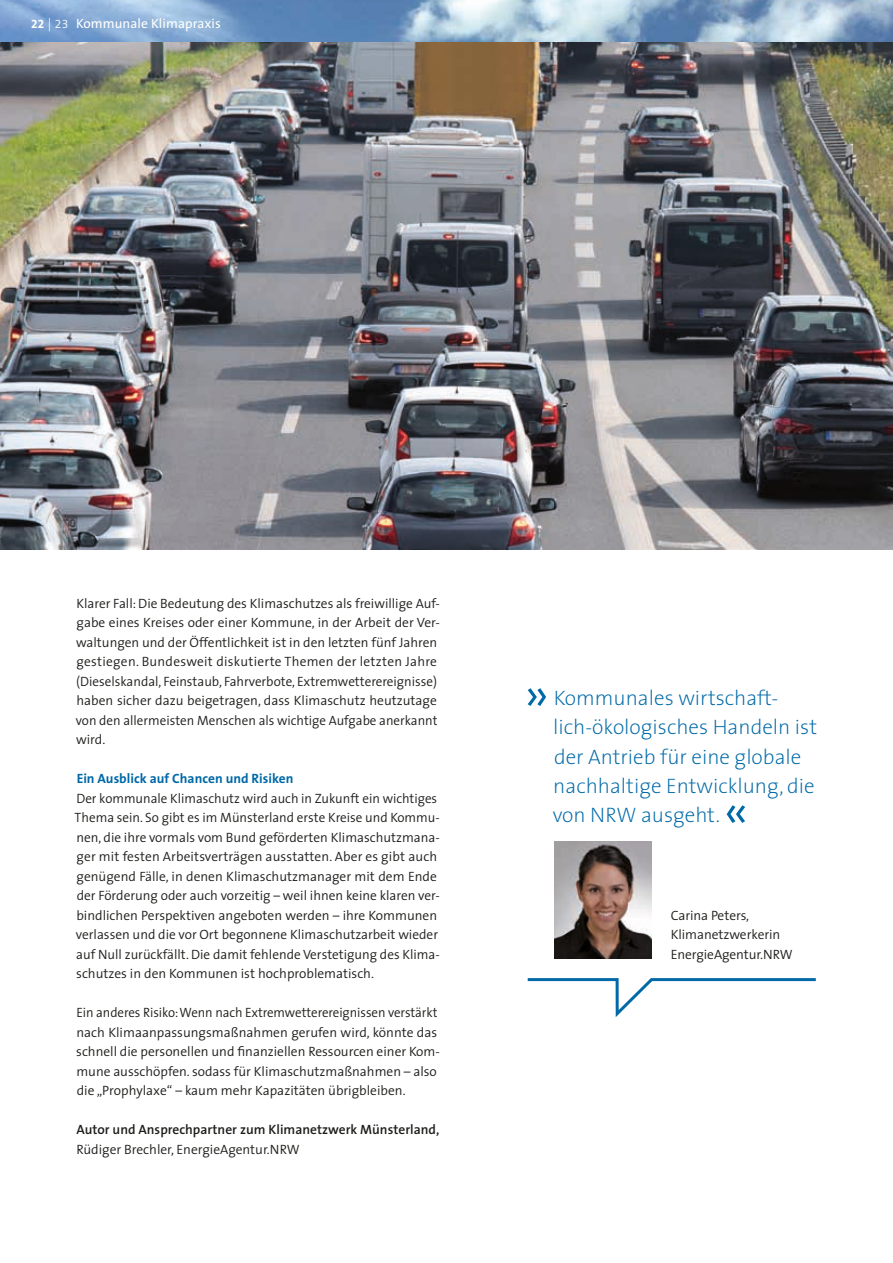
<style>
.page{position:relative;width:893px;height:1263px;background:#fff}
.page>*{position:absolute;margin:0;border:0;box-sizing:border-box;transform-origin:0 0}
.t1{font:300 51px "The Sans";color:#0069a7}
.t2{font:200 21px/29.2px "The Sans";color:#0069a7}
.t3{font:300 13.5px/19.5px "The Sans";color:#1d1d1b}
.t4{font:300 13.5px/19.5px "The Sans";color:#1d1d1b;scale:.96 1}
.t5{font:600 13.5px "The Sans";color:#1d1d1b}
.t6{font:700 13.5px "The Sans";color:#0069a7}
.t7{font:13.5px "The Sans";letter-spacing:.005em;color:#fff}
.s1{font-family:"The Sans Bold Expert";font-size:12px}
.s2{font-weight:300}
.s3{font-family:"The Sans Semi Light Expert";font-size:12px}
</style>
<div class="page">
<img style="left:0;top:0;width:893px;height:549px">
<svg style="left:527px;top:978px;width:289px;height:39px"></svg>
<img style="left:554px;top:842px;width:97px;height:117px">
<p class="t7" style="left:31px;top:12px;width:191px"><span class="s1">22</span> <span class="s2">|</span> <span class="s3">23</span> Kommunale Klimapraxis</p>
<p class="t3" style="left:76px;top:593px;width:365px">Klarer Fall: Die Bedeutung des Klimaschutzes als freiwillige Auf&shy;gabe eines Kreises oder einer Kommune, in der Arbeit der Ver&shy;waltungen und der Öffentlichkeit ist in den letzten fünf Jahren gestiegen. Bundesweit diskutierte Themen der letzten Jahre (Dieselskandal, Feinstaub, Fahrverbote, Extremwetterereignisse) haben sicher dazu beigetragen, dass Klimaschutz heutzutage von den allermeisten Menschen als wichtige Aufgabe anerkannt wird.</p>
<p class="t6" style="left:77px;top:767px;width:218px">Ein Ausblick auf Chancen und Risiken</p>
<p class="t3" style="left:75px;top:788px;width:367px">Der kommunale Klimaschutz wird auch in Zukunft ein wichtiges Thema sein. So gibt es im Münsterland erste Kreise und Kommu&shy;nen, die ihre vormals vom Bund geförderten Klimaschutzmana&shy;ger mit festen Arbeitsverträgen ausstatten. Aber es gibt auch genügend Fälle, in denen Klimaschutzmanager mit dem Ende der Förderung oder auch vorzeitig – weil ihnen keine klaren ver&shy;bindlichen Perspektiven angeboten werden – ihre Kommunen verlassen und die vor Ort begonnene Klimaschutzarbeit wieder auf Null zurückfällt. Die damit fehlende Verstetigung des Klima&shy;schutzes in den Kommunen ist hochproblematisch.</p>
<p class="t4" style="left:76px;top:1002px;width:380px">Ein anderes Risiko: Wenn nach Extremwetterereignissen verstärkt nach Klimaanpassungsmaßnahmen gerufen wird, könnte das schnell die personellen und finanziellen Ressourcen einer Kom&shy;mune ausschöpfen. sodass für Klimaschutzmaßnahmen – also die „Prophylaxe“ – kaum mehr Kapazitäten übrigbleiben.</p>
<p class="t5" style="left:76px;top:1118px;width:364px">Autor und Ansprechpartner zum Klimanetzwerk Münsterland,</p>
<p class="t3" style="left:76px;top:1139px;width:225px">Rüdiger Brechler, EnergieAgentur.NRW</p>
<h1 class="t1" style="left:524px;top:650px;width:27px">»</h1>
<h2 class="t2" style="left:553px;top:683px;width:266px">Kommunales wirtschaft&shy;lich-ökologisches Handeln ist der Antrieb für eine globale nachhaltige Entwicklung, die von NRW ausgeht.</h2>
<h1 class="t1" style="left:724px;top:767px;width:27px">«</h1>
<p class="t3" style="left:671px;top:905px;width:124px">Carina Peters,<br>Klimanetzwerkerin<br>EnergieAgentur.NRW</p>
</div>
